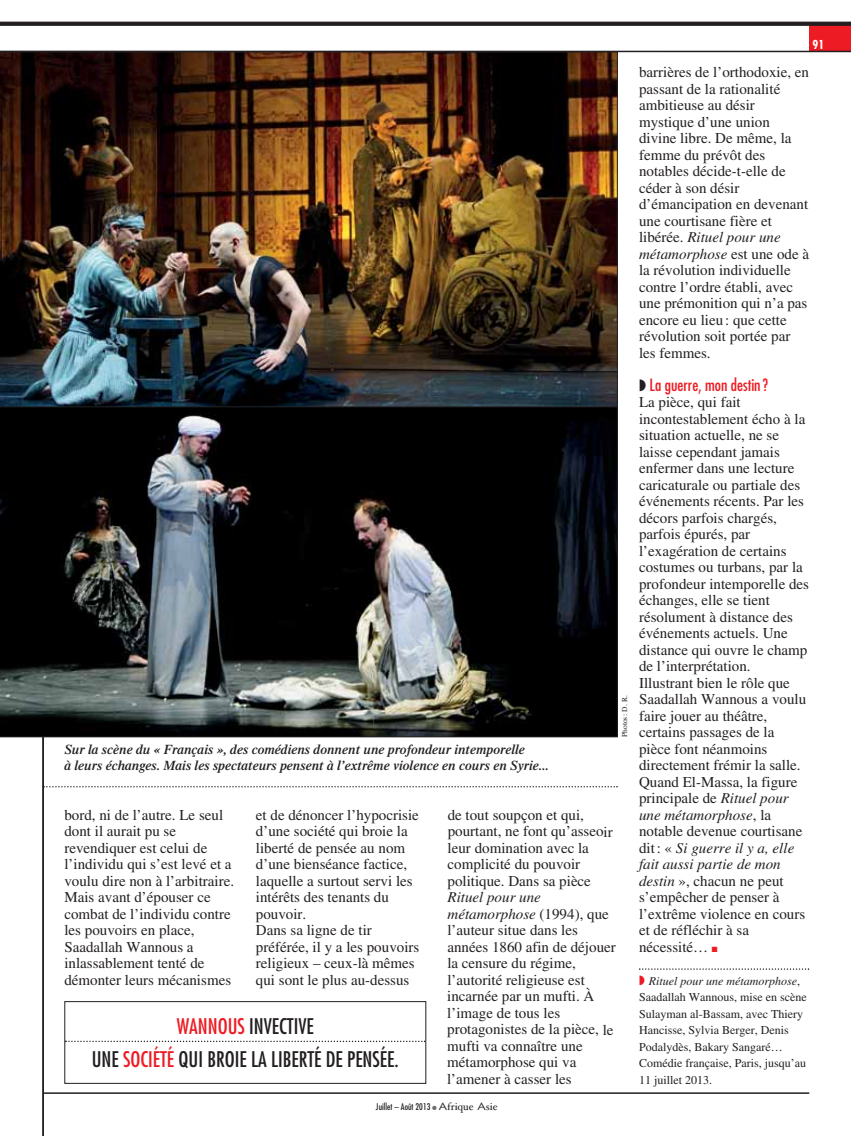
<style>
.page{position:relative;width:851px;height:1136px;background:#fff}
.page>*{position:absolute;margin:0;border:0;box-sizing:border-box;transform-origin:0 0}
.t1{font:condensed 21px/33px "Futura";color:#231f20;text-align:center}
.t2{font:condensed 16.5px "Futura";color:#ed1c24}
.t3{font:15px/16.5px "Times";color:#231f20}
.t4{font:italic 600 13.5px/16.5px "Times";color:#231f20}
.t5{font:12px/16.5px "Times";color:#231f20}
.t6{font:700 condensed 12px "Futura";color:#fff}
.t7{font:condensed 9px "Futura";color:#231f20}
.t8{font:7.5px "Times";color:#231f20}
.s1{font-style:italic}
.s2{color:#ed1c24}
.s3{color:#6d6e70}
.s4{font-family:"Lithos";font-stretch:normal;font-size:10.5px}
.s5{font-family:"Hoefler Text";font-stretch:normal;font-size:10.5px}
.s6{color:#231f20}
</style>
<div class="page">
<div style="left:808px;top:22px;width:42px;height:30px;background:#ed1c24"></div>
<svg style="left:44px;top:786px;width:573px;height:1px"></svg>
<hr style="left:42px;top:52px;width:2px;height:1084px;background:#231f20">
<hr style="left:43px;top:1092px;width:765px;height:2px;background:#231f20">
<svg style="left:639px;top:968px;width:169px;height:2px"></svg>
<div style="left:64px;top:1001px;width:362px;height:83px;border:1px solid #231f20"></div>
<svg style="left:65px;top:1041px;width:360px;height:1px"></svg>
<svg style="left:0;top:22px;width:850px;height:4px;background:#292526"></svg>
<img style="left:0;top:407px;width:617px;height:330px">
<img style="left:0;top:52px;width:617px;height:355px">
<hr style="left:0;top:51px;width:850px;height:1px;background:#231f20">
<p class="t4" style="left:64px;top:742px;width:485px">Sur la scène du « Français », des comédiens donnent une profondeur intemporelle<br>à leurs échanges. Mais les spectateurs pensent à l’extrême violence en cours en Syrie...</p>
<p class="t8" style="left:621px;top:737px;width:43px;rotate:-90deg">Photos : D. R.</p>
<p class="t3" style="left:64px;top:808px;width:171px">bord, ni de l’autre. Le seul dont il aurait pu se revendiquer est celui de l’individu qui s’est levé et a voulu dire non à l’arbitraire.<br>Mais avant d’épouser ce combat de l’individu contre les pouvoirs en place,<br>Saadallah Wannous a inlassablement tenté de démonter leurs mécanismes</p>
<p class="t3" style="left:256px;top:808px;width:165px">et de dénoncer l’hypocrisie d’une société qui broie la liberté de pensée au nom d’une bienséance factice, laquelle a surtout servi les intérêts des tenants du pouvoir.<br>Dans sa ligne de tir préférée, il y a les pouvoirs religieux – ceux-là mêmes qui sont le plus au-dessus</p>
<p class="t3" style="left:447px;top:808px;width:167px">de tout soupçon et qui, pourtant, ne font qu’asseoir leur domination avec la complicité du pouvoir politique. Dans sa pièce</p>
<p class="t3" style="left:447px;top:891px;width:170px"><span class="s1">Rituel pour une métamorphose</span> (1994), que l’auteur situe dans les années 1860 afin de déjouer la censure du régime, l’autorité religieuse est incarnée par un mufti. À l’image de tous les protagonistes de la pièce, le mufti va connaître une métamorphose qui va l’amener à casser les</p>
<h1 class="t1" style="left:92px;top:1012px;width:308px"><span class="s2">WANNOUS</span> INVECTIVE<br>UNE <span class="s2">SOCIÉTÉ</span> QUI BROIE LA LIBERTÉ DE PENSÉE.</h1>
<p class="t7" style="left:376px;top:1103px;width:123px">Juillet – Août 2013 <span class="s3">●</span> <span class="s4">A</span><span class="s5">frique</span> <span class="s4">A</span><span class="s5">sie</span></p>
<p class="t6" style="left:812px;top:36px;width:13px">91</p>
<p class="t3" style="left:638px;top:66px;width:171px">barrières de l’orthodoxie, en passant de la rationalité ambitieuse au désir mystique d’une union divine libre. De même, la femme du prévôt des notables décide-t-elle de céder à son désir d’émancipation en devenant une courtisane fière et libérée. <span class="s1">Rituel pour une métamorphose</span> est une ode à la révolution individuelle contre l’ordre établi, avec une prémonition qui n’a pas encore eu lieu : que cette révolution soit portée par les femmes.</p>
<p class="t2" style="left:638px;top:377px;width:130px"><span class="s6">◗</span> La guerre, mon destin?</p>
<p class="t3" style="left:638px;top:396px;width:171px">La pièce, qui fait incontestablement écho à la situation actuelle, ne se laisse cependant jamais enfermer dans une lecture caricaturale ou partiale des événements récents. Par les décors parfois chargés, parfois épurés, par l’exagération de certains costumes ou turbans, par la profondeur intemporelle des échanges, elle se tient résolument à distance des événements actuels. Une distance qui ouvre le champ de l’interprétation.<br>Illustrant bien le rôle que<br>Saadallah Wannous a voulu faire jouer au théâtre, certains passages de la pièce font néanmoins directement frémir la salle.<br>Quand El-Massa, la figure principale de <span class="s1">Rituel pour une métamorphose</span>, la notable devenue courtisane dit: « <span class="s1">Si guerre il y a, elle fait aussi partie de mon destin</span> », chacun ne peut s’empêcher de penser à l’extrême violence en cours et de réfléchir à sa nécessité… <span class="s2">■</span></p>
<p class="t5" style="left:638px;top:974px;width:169px"><span class="s2">◗</span> <span class="s1">Rituel pour une métamorphose</span>,<br>Saadallah Wannous, mise en scène<br>Sulayman al-Bassam, avec Thiery<br>Hancisse, Sylvia Berger, Denis<br>Podalydès, Bakary Sangaré…<br>Comédie française, Paris, jusqu’au<br>11 juillet 2013.</p>
</div>
